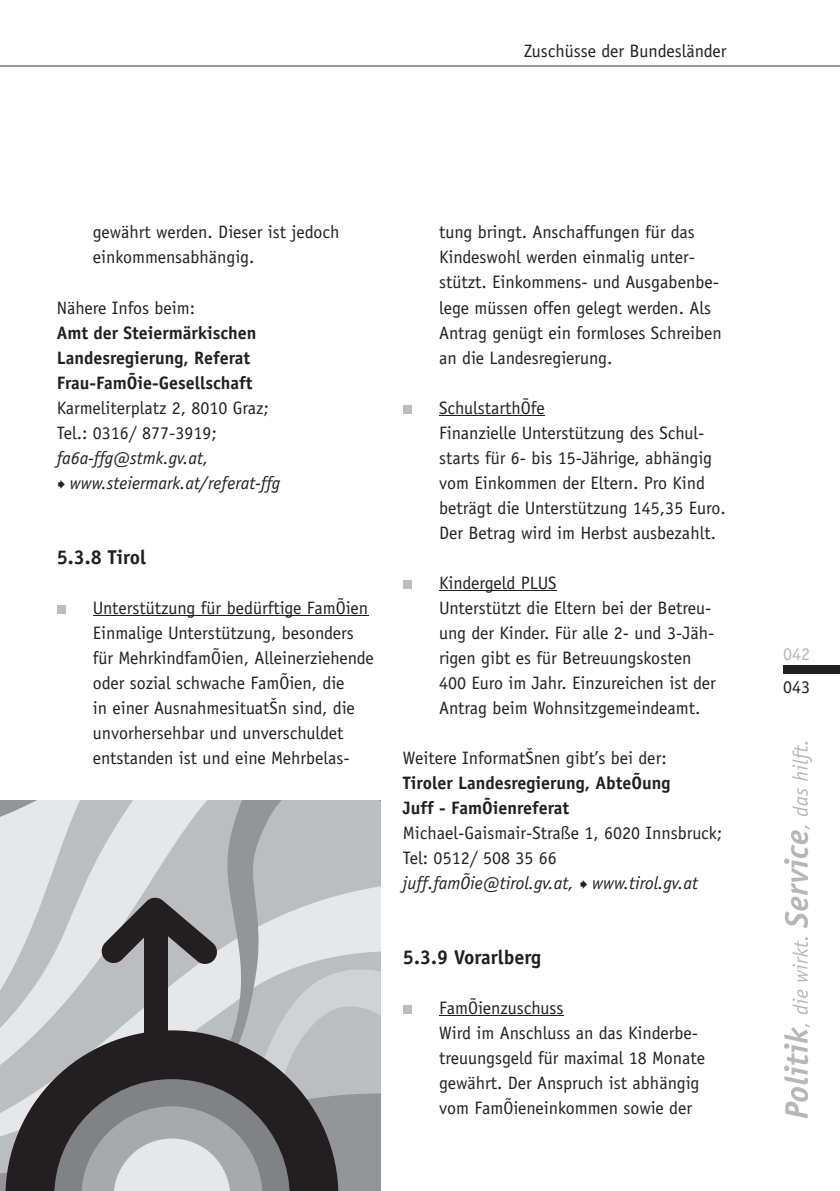
<style>
.page{position:relative;width:840px;height:1191px;background:#fff}
.page>*{position:absolute;margin:0;border:0;box-sizing:border-box;transform-origin:0 0}
.t1{font:700 20px "Officina Sans";color:#231f20}
.t2{font:18px/25px "Officina Sans";color:#231f20}
.t3{font:700 18px/25px "Officina Sans";color:#231f20}
.t4{font:italic 18px/25px "Officina Sans";color:#231f20}
.t5{font:18px "Officina Sans";color:#b6b7bb}
</style>
<div class="page">
<hr style="left:93px;top:615px;width:275px;height:1px;background:#231f20">
<div style="left:57px;top:604px;width:9px;height:9px;background:#bcbdc0"></div>
<hr style="left:439px;top:415px;width:105px;height:1px;background:#231f20">
<hr style="left:439px;top:590px;width:117px;height:1px;background:#231f20">
<hr style="left:439px;top:1015px;width:124px;height:1px;background:#231f20">
<div style="left:403px;top:404px;width:8px;height:9px;background:#bcbdc0"></div>
<div style="left:403px;top:579px;width:8px;height:9px;background:#bcbdc0"></div>
<div style="left:403px;top:1004px;width:8px;height:9px;background:#bcbdc0"></div>
<div style="left:782px;top:666px;width:57px;height:8px;background:#231f20"></div>
<hr style="left:0;top:65px;width:839px;height:1px;background:#939598">
<svg style="left:792px;top:989px;width:15px;height:25px"></svg>
<svg style="left:792px;top:937px;width:15px;height:44px"></svg>
<svg style="left:784px;top:825px;width:25px;height:103px"></svg>
<svg style="left:792px;top:788px;width:15px;height:28px"></svg>
<svg style="left:792px;top:742px;width:19px;height:39px"></svg>
<svg style="left:784px;top:1023px;width:25px;height:95px"></svg>
<svg style="left:157px;top:801px;width:53px;height:78px;fill:#bcbdc0"></svg>
<svg style="left:210px;top:801px;width:170px;height:95px;fill:#bcbdc0"></svg>
<svg style="left:0;top:801px;width:157px;height:95px;fill:#e6e7e9"></svg>
<svg style="left:0;top:801px;width:127px;height:49px"></svg>
<svg style="left:0;top:896px;width:380px;height:295px"></svg>
<div style="left:143px;top:909px;width:24px;height:143px;background:#231f20"></div>
<p class="t2" style="left:524px;top:38px;width:204px">Zuschüsse der Bundesländer</p>
<p class="t2" style="left:93px;top:220px;width:248px">gewährt werden. dieser ist jedoch einkommensabhängig.</p>
<p class="t2" style="left:57px;top:295px;width:140px">nähere Infos beim:</p>
<p class="t3" style="left:57px;top:320px;width:201px">Amt der Steiermärkischen<br>Landesregierung, Referat<br>Frau-Familie-Gesellschaft</p>
<p class="t2" style="left:57px;top:395px;width:214px">Karmeliterplatz 2, 8010 graz;<br>Tel.: 0316/ 877-3919;</p>
<p class="t4" style="left:70px;top:445px;width:211px;text-indent:-13px">fa6a-ffg@stmk.gv.at, www.steiermark.at/referat-ffg</p>
<p class="t1" style="left:57px;top:544px;width:91px">5.3.8 Tirol</p>
<p class="t2" style="left:93px;top:595px;width:282px">unterstützung für bedürftige Familien Einmalige unterstützung, besonders für Mehrkindfamilien, alleinerziehende oder sozial schwache Familien, die<br>in einer ausnahmesituation sind, die unvorhersehbar und unverschuldet entstanden ist und eine Mehrbelas-</p>
<p class="t2" style="left:439px;top:220px;width:284px">tung bringt. anschaffungen für das Kindeswohl werden einmalig unter&shy;stützt. Einkommens- und ausgabenbe&shy;lege müssen offen gelegt werden. als antrag genügt ein formloses Schreiben an die landesregierung.</p>
<p class="t2" style="left:439px;top:395px;width:288px">Schulstarthilfe<br>Finanzielle unterstützung des Schul&shy;starts für 6- bis 15-Jährige, abhängig vom Einkommen der Eltern. Pro Kind beträgt die unterstützung 145,35 Euro. der Betrag wird im herbst ausbezahlt.</p>
<p class="t2" style="left:439px;top:570px;width:278px">Kindergeld PluS<br>unterstützt die Eltern bei der Betreu&shy;ung der Kinder. Für alle 2- und 3-Jäh&shy;rigen gibt es für Betreuungskosten 400 Euro im Jahr. Einzureichen ist der antrag beim Wohnsitzgemeindeamt.</p>
<p class="t2" style="left:403px;top:745px;width:265px">Weitere Informationen gibt’s bei der:</p>
<p class="t3" style="left:403px;top:770px;width:269px">Tiroler Landesregierung, Abteilung<br>Juff - Familienreferat</p>
<p class="t2" style="left:403px;top:820px;width:320px">Michael-gaismair-Straße 1, 6020 Innsbruck;<br>Tel: 0512/ 508 35 66</p>
<p class="t4" style="left:403px;top:870px;width:296px">juff.familie@tirol.gv.at, www.tirol.gv.at</p>
<p class="t1" style="left:403px;top:944px;width:140px">5.3.9 Vorarlberg</p>
<p class="t2" style="left:439px;top:995px;width:267px">Familienzuschuss<br>Wird im anschluss an das Kinderbe&shy;treuungsgeld für maximal 18 Monate gewährt. der anspruch ist abhängig vom Familieneinkommen sowie der</p>
<p class="t5" style="left:782px;top:643px;width:28px">042</p>
<p class="t2" style="left:782px;top:674px;width:28px">043</p>
</div>
